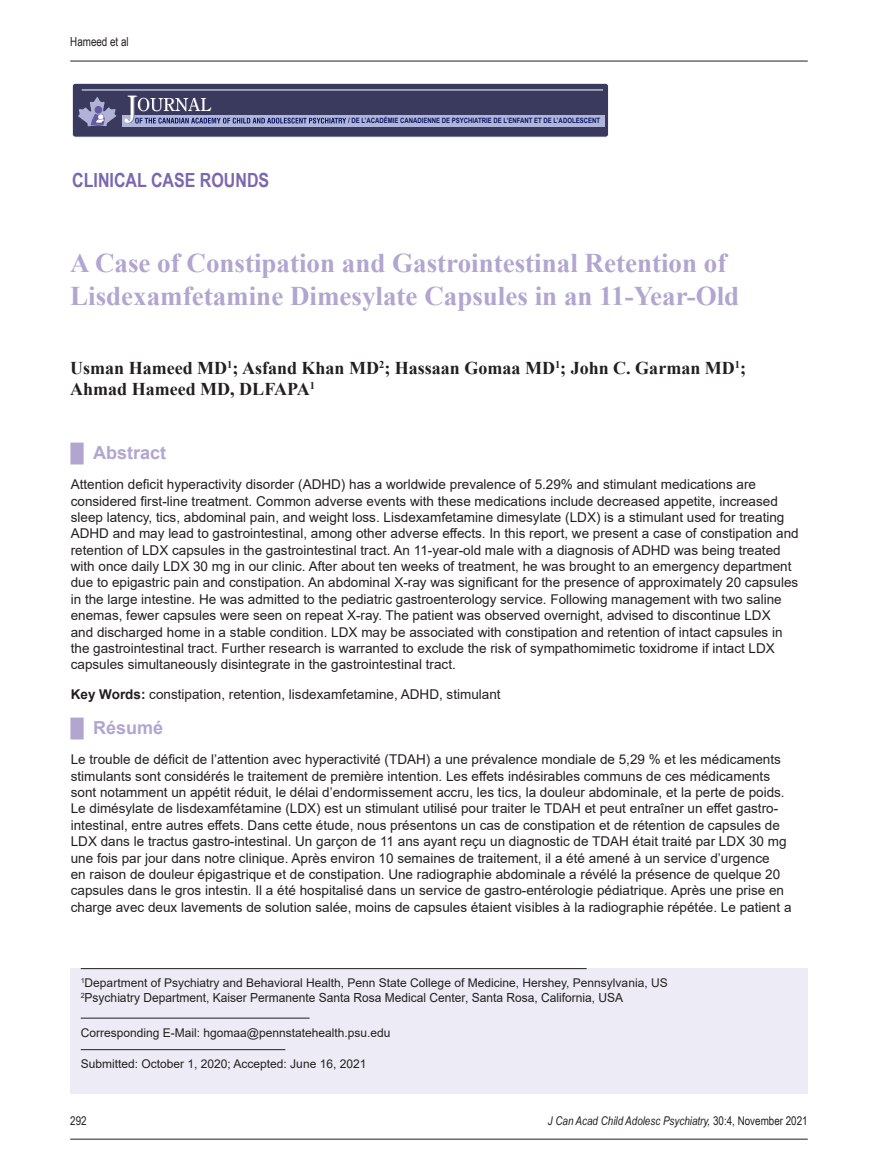
<style>
.page{position:relative;width:878px;height:1175px;background:#fff}
.page>*{position:absolute;margin:0;border:0;box-sizing:border-box;transform-origin:0 0}
.t1{font:700 27px/32.4px "Times New Roman";color:#b2a6d0}
.editorial_head_2{font:700 19.5px "Arial Narrow";color:#7a67ae}
.Authors{font:700 18px/21.6px "Times New Roman";color:#231f20}
.t2{font:700 18px "Arial";color:#b2a6d0}
.abstract{font:13.5px/16.4px "Arial";color:#231f20}
.manuscript_received{font:12.45px "Arial";color:#231f20;scale:.96 1}
.t3{font:12.45px "Arial Narrow";color:#231f20;scale:.96 1}
.manuscript_received-2{font:12px "Arial";color:#231f20}
.t4{font:italic 12px "Arial Narrow";color:#231f20}
.t5{font:12px "Arial Narrow";color:#231f20}
.t6{font:700 7.35px "Arial Narrow";color:#0b145e}
.s1{font-weight:700}
.s2{font-style:normal}
</style>
<div class="page">
<hr style="left:70px;top:61px;width:737px;height:1px;background:#231f20">
<hr style="left:70px;top:1138px;width:737px;height:1px;background:#231f20">
<div style="left:72px;top:83px;width:536px;height:54px;background:#3a3a5f;border-radius:3px"></div>
<div style="left:72px;top:83px;width:536px;height:54px;border:1px solid #fff;border-radius:3px"></div>
<hr style="left:82px;top:90px;width:521px;height:1px;background:#fff">
<div style="left:122px;top:115px;width:482px;height:12px;background:#afb6d9"></div>
<svg style="left:124px;top:96px;width:222px;height:27px"></svg>
<svg style="left:78px;top:97px;width:39px;height:30px"></svg>
<div style="left:70px;top:968px;width:737px;height:125px;background:#edebf5"></div>
<hr style="left:81px;top:968px;width:505px;height:1px;background:#231f20">
<hr style="left:81px;top:1017px;width:228px;height:1px;background:#231f20">
<hr style="left:81px;top:1049px;width:204px;height:1px;background:#231f20">
<p class="t3" style="left:70px;top:32px;width:62px">Hameed et al</p>
<p class="editorial_head_2" style="left:72px;top:165px;width:198px">CLINICAL CASE ROUNDS</p>
<p class="t6" style="left:348px;top:115px;width:253px">/ DE L’ACADÉMIE CANADIENNE DE PSYCHIATRIE DE L’ENFANT ET DE L’ADOLESCENT</p>
<p class="t1" style="left:70px;top:246px;width:670px">A Case of Constipation and Gastrointestinal Retention of<br>Lisdexamfetamine Dimesylate Capsules in an 11-Year-Old</p>
<p class="Authors" style="left:70px;top:356px;width:677px">Usman Hameed MD<sup>1</sup>; Asfand Khan MD<sup>2</sup>; Hassaan Gomaa MD<sup>1</sup>; John C. Garman MD<sup>1</sup>;<br>Ahmad Hameed MD, DLFAPA<sup>1</sup></p>
<p class="t2" style="left:71px;top:440px;width:97px">█ Abstract</p>
<p class="abstract" style="left:71px;top:476px;width:729px">Attention deficit hyperactivity disorder (ADHD) has a worldwide prevalence of 5.29% and stimulant medications are considered first-line treatment. Common adverse events with these medications include decreased appetite, increased sleep latency, tics, abdominal pain, and weight loss. Lisdexamfetamine dimesylate (LDX) is a stimulant used for treating ADHD and may lead to gastrointestinal, among other adverse effects. In this report, we present a case of constipation and retention of LDX capsules in the gastrointestinal tract. An 11-year-old male with a diagnosis of ADHD was being treated with once daily LDX 30 mg in our clinic. After about ten weeks of treatment, he was brought to an emergency department due to epigastric pain and constipation. An abdominal X-ray was significant for the presence of approximately 20 capsules in the large intestine. He was admitted to the pediatric gastroenterology service. Following management with two saline enemas, fewer capsules were seen on repeat X-ray. The patient was observed overnight, advised to discontinue LDX<br>and discharged home in a stable condition. LDX may be associated with constipation and retention of intact capsules in the gastrointestinal tract. Further research is warranted to exclude the risk of sympathomimetic toxidrome if intact LDX capsules simultaneously disintegrate in the gastrointestinal tract.</p>
<p class="abstract" style="left:71px;top:686px;width:431px"><span class="s1">Key Words:</span> constipation, retention, lisdexamfetamine, ADHD, stimulant</p>
<p class="t2" style="left:71px;top:715px;width:94px">█ Résumé</p>
<p class="abstract" style="left:71px;top:751px;width:722px">Le trouble de déficit de l’attention avec hyperactivité (TDAH) a une prévalence mondiale de 5,29 % et les médicaments stimulants sont considérés le traitement de première intention. Les effets indésirables communs de ces médicaments sont notamment un appétit réduit, le délai d’endormissement accru, les tics, la douleur abdominale, et la perte de poids.<br>Le dimésylate de lisdexamfétamine (LDX) est un stimulant utilisé pour traiter le TDAH et peut entraîner un effet gastro&shy;intestinal, entre autres effets. Dans cette étude, nous présentons un cas de constipation et de rétention de capsules de LDX dans le tractus gastro-intestinal. Un garçon de 11 ans ayant reçu un diagnostic de TDAH était traité par LDX 30 mg une fois par jour dans notre clinique. Après environ 10 semaines de traitement, il a été amené à un service d’urgence<br>en raison de douleur épigastrique et de constipation. Une radiographie abdominale a révélé la présence de quelque 20 capsules dans le gros intestin. Il a été hospitalisé dans un service de gastro-entérologie pédiatrique. Après une prise en charge avec deux lavements de solution salée, moins de capsules étaient visibles à la radiographie répétée. Le patient a</p>
<p class="manuscript_received-2" style="left:81px;top:974px;width:588px"><sup>1</sup>Department of Psychiatry and Behavioral Health, Penn State College of Medicine, Hershey, Pennsylvania, US</p>
<p class="manuscript_received" style="left:81px;top:989px;width:566px"><sup>2</sup>Psychiatry Department, Kaiser Permanente Santa Rosa Medical Center, Santa Rosa, California, USA</p>
<p class="manuscript_received-2" style="left:81px;top:1024px;width:311px">Corresponding E-Mail: hgomaa@pennstatehealth.psu.edu</p>
<p class="manuscript_received-2" style="left:81px;top:1055px;width:287px">Submitted: October 1, 2020; Accepted: June 16, 2021</p>
<p class="t5" style="left:70px;top:1112px;width:18px">292</p>
<p class="t4" style="left:548px;top:1112px;width:261px">J Can Acad Child Adolesc Psychiatry, <span class="s2">30:4, November 2021</span></p>
</div>
